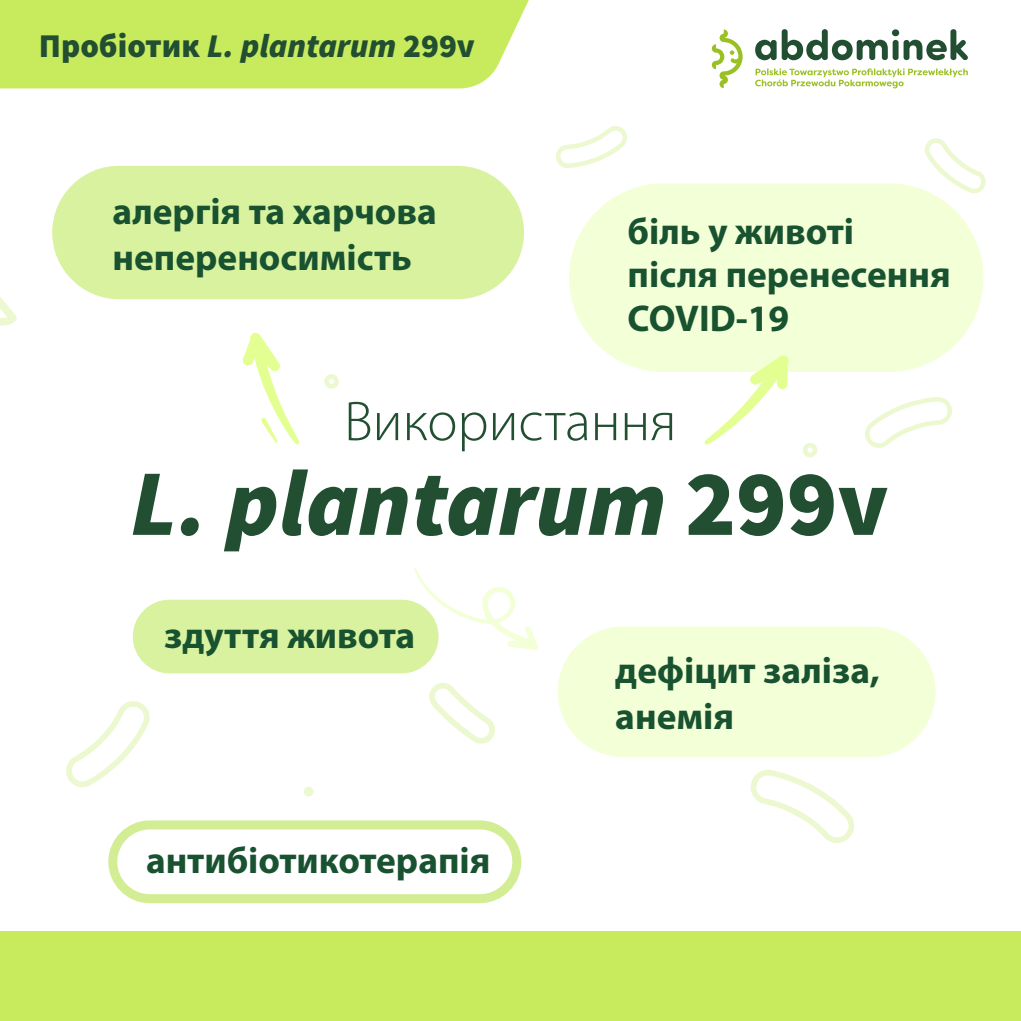
<style>
.page{position:relative;width:1021px;height:1021px;background:#fff}
.page>*{position:absolute;margin:0;border:0;box-sizing:border-box;transform-origin:0 0}
.t1{font:italic 900 93.83px "Source Sans Pro";color:#224f31}
.t2{font:300 56.48px "Myriad Pro";color:#224f31}
.t3{font:700 37.35px/46.4px "Myriad Pro";color:#185230}
.t4{font:900 33.3px "Source Sans Pro";color:#224f31}
.s1{font-style:italic}
.s2{font-style:normal}
</style>
<div class="page">
<div style="left:52px;top:166px;width:472px;height:133px;background:#d9f29f;border-radius:67px"></div>
<div style="left:0;top:931px;width:1020px;height:89px;background:#c8eb5e"></div>
<svg style="left:66px;top:701px;width:84px;height:86px"></svg>
<svg style="left:429px;top:683px;width:66px;height:60px"></svg>
<svg style="left:750px;top:770px;width:104px;height:73px"></svg>
<svg style="left:865px;top:397px;width:86px;height:51px"></svg>
<svg style="left:556px;top:126px;width:71px;height:42px"></svg>
<svg style="left:324px;top:374px;width:15px;height:14px"></svg>
<svg style="left:803px;top:443px;width:14px;height:14px"></svg>
<svg style="left:0;top:296px;width:17px;height:30px"></svg>
<div style="left:304px;top:786px;width:9px;height:10px;border:5px solid #d9f29f;border-radius:2px"></div>
<svg style="left:925px;top:138px;width:61px;height:55px"></svg>
<div style="left:569px;top:183px;width:414px;height:189px;background:#f3ffd6;border-radius:94px"></div>
<div style="left:108px;top:820px;width:413px;height:83px;background:#fff;border:9px solid #d2ed93;border-radius:37px"></div>
<div style="left:557px;top:626px;width:378px;height:131px;background:#f3ffd6;border-radius:65px"></div>
<div style="left:133px;top:599px;width:305px;height:74px;background:#d9f29f;border-radius:37px"></div>
<svg style="left:413px;top:567px;width:125px;height:83px"></svg>
<svg style="left:242px;top:333px;width:58px;height:112px"></svg>
<svg style="left:704px;top:355px;width:85px;height:90px"></svg>
<svg style="left:711px;top:29px;width:31px;height:59px"></svg>
<svg style="left:755px;top:29px;width:213px;height:31px"></svg>
<svg style="left:755px;top:68px;width:212px;height:20px"></svg>
<div style="left:0;top:0;width:529px;height:88px;background:#c8eb5e"></div>
<p class="t4" style="left:39px;top:32px;width:437px">Пробіотик <span class="s1">L. plantarum</span> 299v</p>
<p class="t3" style="left:113px;top:191px;width:326px">алергія та харчова непереносимість</p>
<p class="t3" style="left:627px;top:212px;width:324px;line-height:43.6px">біль у животі після перенесення<br>COVID-19</p>
<h2 class="t2" style="left:344px;top:398px;width:334px">Використання</h2>
<h1 class="t1" style="left:130px;top:464px;width:759px">L. plantarum <span class="s2">299v</span></h1>
<p class="t3" style="left:164px;top:615px;width:253px">здуття живота</p>
<p class="t3" style="left:146px;top:840px;width:346px">антибіотикотерапія</p>
<p class="t3" style="left:615px;top:650px;width:266px">дефіцит заліза, анемія</p>
</div>
